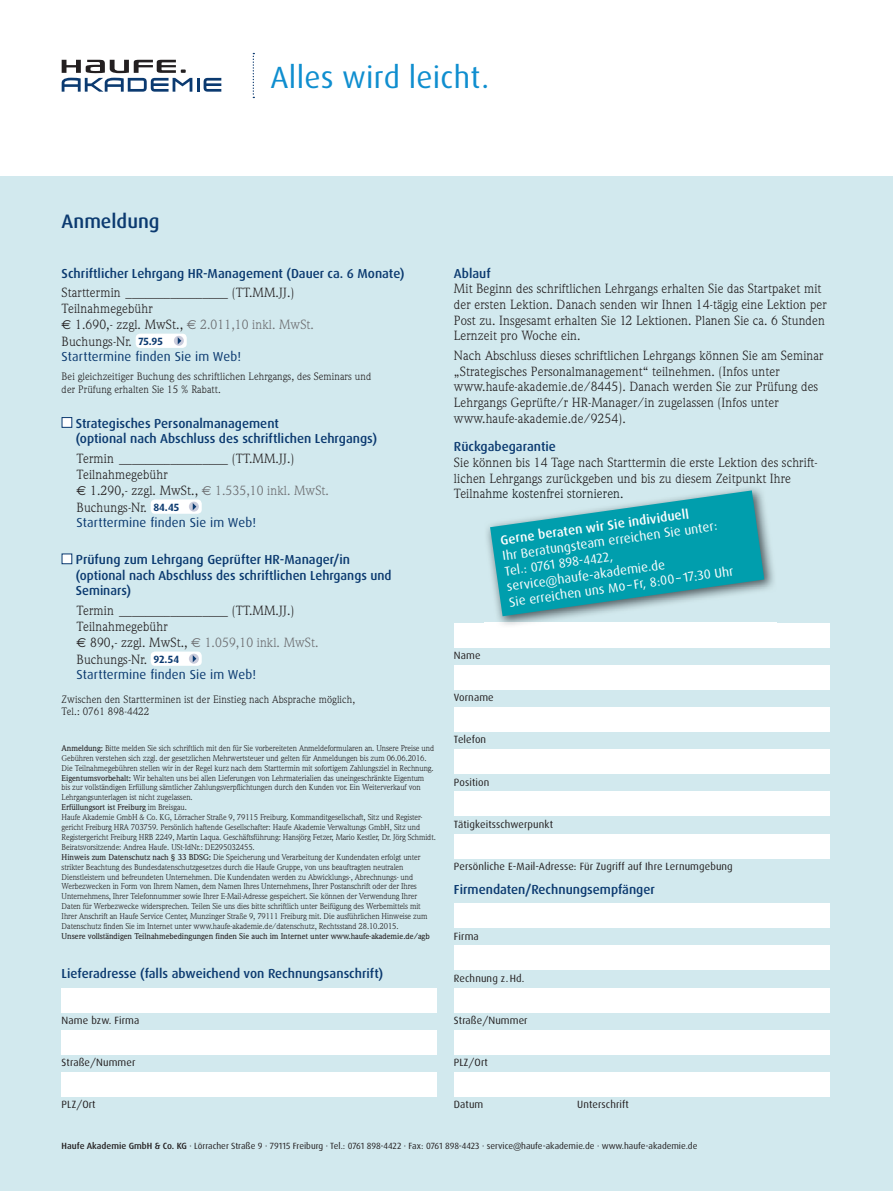
<style>
.page{position:relative;width:893px;height:1191px;background:#fff}
.page>*{position:absolute;margin:0;border:0;box-sizing:border-box;transform-origin:0 0}
.t1{font:30.75px "Dax OT";letter-spacing:.01em;color:#0f8ecf}
.t2{font:500 19.5px "Dax OT";color:#0b3a70}
.t3{font:13.05px/15.6px "Weidemann Std";letter-spacing:.01em;color:#231f20}
.t4{font:500 13.05px/15.6px "Dax OT";color:#0b3a70}
.t5{font:13.05px/15.6px "Dax OT";color:#fff}
.t6{font:13.05px "Dax OT";letter-spacing:.01em;color:#0b3a70}
.t7{font:500 13.05px "Dax OT";color:#fff}
.t8{font:13.05px "Weidemann Std";color:#131a1d}
.t9{font:10.5px "Dax";letter-spacing:.01em;color:#231f20}
.t10{font:10.5px/12.6px "Weidemann Std";letter-spacing:.01em;color:#231f20}
.t11{font:9px "Dax OT";color:#231f20}
.t12{font:8.25px/9.9px "Weidemann Std";letter-spacing:-.01em;color:#231f20}
.t13{font:500 8.25px "Weidemann Std";letter-spacing:-.01em;color:#231f20}
.s1{font-family:"Euro Sans"}
.s2{font-family:"Euro Sans";color:#6c6d70}
.s3{color:#6c6d70}
.s4{font-family:"Dax OT";font-weight:700;font-size:10.5px;color:#0b3a70}
.s5{font-weight:500}
.s6{color:#131a1d}
</style>
<div class="page">
<svg style="left:253px;top:53px;width:1px;height:45px"></svg>
<hr style="left:197px;top:78px;width:3px;height:14px;background:#0b3a70">
<svg style="left:204px;top:78px;width:17px;height:14px"></svg>
<svg style="left:62px;top:60px;width:130px;height:32px"></svg>
<div style="left:0;top:176px;width:893px;height:1015px;background:#d2e9ee"></div>
<div style="left:136px;top:334px;width:51px;height:14px;background:#fff;border-radius:4px"></div>
<svg style="left:174px;top:336px;width:10px;height:10px"></svg>
<svg style="left:178px;top:337px;width:3px;height:7px"></svg>
<div style="left:62px;top:417px;width:10px;height:10px;background:#fff"></div>
<div style="left:62px;top:417px;width:10px;height:11px;border:1px solid #0b3a70"></div>
<div style="left:151px;top:499px;width:51px;height:15px;background:#fff;border-radius:4px"></div>
<svg style="left:189px;top:501px;width:10px;height:10px"></svg>
<svg style="left:193px;top:503px;width:3px;height:7px"></svg>
<div style="left:62px;top:554px;width:10px;height:10px;background:#fff"></div>
<div style="left:62px;top:553px;width:10px;height:11px;border:1px solid #0b3a70"></div>
<div style="left:151px;top:651px;width:51px;height:15px;background:#fff;border-radius:4px"></div>
<svg style="left:189px;top:653px;width:10px;height:10px"></svg>
<svg style="left:193px;top:655px;width:3px;height:7px"></svg>
<div style="left:454px;top:623px;width:375px;height:24px;background:#fff"></div>
<div style="left:454px;top:665px;width:375px;height:24px;background:#fff"></div>
<div style="left:454px;top:707px;width:375px;height:24px;background:#fff"></div>
<div style="left:454px;top:749px;width:375px;height:25px;background:#fff"></div>
<div style="left:454px;top:791px;width:375px;height:25px;background:#fff"></div>
<div style="left:454px;top:834px;width:375px;height:24px;background:#fff"></div>
<div style="left:454px;top:903px;width:375px;height:25px;background:#fff"></div>
<div style="left:454px;top:945px;width:375px;height:25px;background:#fff"></div>
<div style="left:454px;top:987px;width:375px;height:25px;background:#fff"></div>
<div style="left:454px;top:1030px;width:375px;height:24px;background:#fff"></div>
<div style="left:454px;top:1072px;width:375px;height:24px;background:#fff"></div>
<div style="left:62px;top:987px;width:375px;height:25px;background:#fff"></div>
<div style="left:62px;top:1030px;width:375px;height:24px;background:#fff"></div>
<div style="left:62px;top:1072px;width:375px;height:24px;background:#fff"></div>
<img style="left:484px;top:488px;width:292px;height:137px">
<img style="left:484px;top:489px;width:139px;height:9px">
<svg style="left:490px;top:490px;width:274px;height:126px"></svg>
<h1 class="t1" style="left:270px;top:64px;width:220px">Alles wird leicht.</h1>
<h2 class="t2" style="left:62px;top:213px;width:99px">Anmeldung</h2>
<h3 class="t4" style="left:62px;top:266px;width:344px">Schriftlicher Lehrgang HR-Management (Dauer ca. 6 Monate)</h3>
<h3 class="t3" style="left:62px;top:286px;width:254px">Starttermin ________________ (TT.MM.JJ.)<br>Teilnahmegebühr<br><span class="s1">€</span> 1.690,- zzgl. MwSt., <span class="s2">€</span> <span class="s3">2.011,10 inkl. MwSt.</span></h3>
<h3 class="t3" style="left:62px;top:334px;width:103px">Buchungs-Nr. <span class="s4">75.95</span></h3>
<h3 class="t6" style="left:62px;top:351px;width:181px">Starttermine finden Sie im Web!</h3>
<p class="t10" style="left:62px;top:371px;width:311px">Bei gleichzeitiger Buchung des schriftlichen Lehrgangs, des Seminars und der Prüfung erhalten Sie 15 % Rabatt.</p>
<h3 class="t4" style="left:76px;top:416px;width:303px">Strategisches Personalmanagement<br>(optional nach Abschluss des schriftlichen Lehrgangs)</h3>
<h3 class="t3" style="left:77px;top:452px;width:254px">Termin _________________ (TT.MM.JJ.)<br>Teilnahmegebühr<br><span class="s1">€</span> 1.290,- zzgl. MwSt., <span class="s2">€</span> <span class="s3">1.535,10 inkl. MwSt.</span></h3>
<h3 class="t3" style="left:77px;top:500px;width:104px">Buchungs-Nr. <span class="s4">84.45</span></h3>
<h3 class="t6" style="left:77px;top:517px;width:181px">Starttermine finden Sie im Web!</h3>
<h3 class="t4" style="left:76px;top:553px;width:317px">Prüfung zum Lehrgang Geprüfter HR-Manager/in (optional nach Abschluss des schriftlichen Lehrgangs und<br>Seminars)</h3>
<h3 class="t3" style="left:77px;top:604px;width:243px">Termin _________________ (TT.MM.JJ.)<br>Teilnahmegebühr<br><span class="s1">€</span> 890,- zzgl. MwSt., <span class="s2">€</span> <span class="s3">1.059,10 inkl. MwSt.</span></h3>
<h3 class="t3" style="left:77px;top:652px;width:104px">Buchungs-Nr. <span class="s4">92.54</span></h3>
<h3 class="t6" style="left:77px;top:669px;width:181px">Starttermine finden Sie im Web!</h3>
<p class="t10" style="left:62px;top:693px;width:295px">Zwischen den Startterminen ist der Einstieg nach Absprache möglich,<br>Tel.: 0761 898-4422</p>
<p class="t12" style="left:62px;top:743px;width:376px"><span class="s5">Anmeldung:</span> Bitte melden Sie sich schriftlich mit den für Sie vorbereiteten Anmeldeformularen an. Unsere Preise und Gebühren verstehen sich zzgl. der gesetzlichen Mehrwertsteuer und gelten für Anmeldungen bis zum 06.06.2016.<br>Die Teilnahmegebühren stellen wir in der Regel kurz nach dem Starttermin mit sofortigem Zahlungsziel in Rechnung.<br><span class="s5">Eigentumsvorbehalt:</span> Wir behalten uns bei allen Lieferungen von Lehrmaterialien das uneingeschränkte Eigentum<br>bis zur vollständigen Erfüllung sämtlicher Zahlungsverpflichtungen durch den Kunden vor. Ein Weiterverkauf von Lehrgangsunterlagen ist nicht zugelassen.<br><span class="s5">Erfüllungsort ist Freiburg</span> im Breisgau.<br>Haufe Akademie GmbH &amp; Co. KG, Lörracher Straße 9, 79115 Freiburg. Kommanditgesellschaft, Sitz und Register&shy;gericht Freiburg HRA 703759. Persönlich haftende Gesellschafter: Haufe Akademie Verwaltungs GmbH, Sitz und Registergericht Freiburg HRB 2249, Martin Laqua. Geschäftsführung: Hansjörg Fetzer, Mario Kestler, Dr. Jörg Schmidt.<br>Beiratsvorsitzende: Andrea Haufe. USt-IdNr.: DE295032455.<br><span class="s5">Hinweis zum Datenschutz nach § 33 BDSG:</span> Die Speicherung und Verarbeitung der Kundendaten erfolgt unter strikter Beachtung des Bundesdatenschutzgesetzes durch die Haufe Gruppe, von uns beauftragten neutralen Dienstleistern und befreundeten Unternehmen. Die Kundendaten werden zu Abwicklungs-, Abrechnungs- und Werbezwecken in Form von Ihrem Namen, dem Namen Ihres Unternehmens, Ihrer Postanschrift oder der Ihres Unternehmens, Ihrer Telefonnummer sowie Ihrer E-Mail-Adresse gespeichert. Sie können der Verwendung Ihrer Daten für Werbezwecke widersprechen. Teilen Sie uns dies bitte schriftlich unter Beifügung des Werbemittels mit Ihrer Anschrift an Haufe Service Center, Munzinger Straße 9, 79111 Freiburg mit. Die ausführlichen Hinweise zum Datenschutz finden Sie im Internet unter www.haufe-akademie.de/datenschutz, Rechtsstand 28.10.2015.</p>
<p class="t13" style="left:62px;top:933px;width:369px">Unsere vollständigen Teilnahmebedingungen finden Sie auch im Internet unter www.haufe-akademie.de/agb</p>
<h3 class="t4" style="left:62px;top:966px;width:323px">Lieferadresse (falls abweichend von Rechnungsanschrift)</h3>
<p class="t9" style="left:62px;top:1015px;width:79px">Name bzw. Firma</p>
<p class="t9" style="left:62px;top:1058px;width:75px">Straße/Nummer</p>
<p class="t9" style="left:62px;top:1100px;width:36px">PLZ/Ort</p>
<h3 class="t4" style="left:454px;top:266px;width:38px">Ablauf</h3>
<h3 class="t3" style="left:454px;top:282px;width:374px">Mit Beginn des schriftlichen Lehrgangs erhalten Sie das Startpaket mit der ersten Lektion. Danach senden wir Ihnen 14-tägig eine Lektion per Post zu. Insgesamt erhalten Sie 12 Lektionen. Planen Sie ca. 6 Stunden Lernzeit pro Woche ein.</h3>
<p class="t3" style="left:454px;top:349px;width:371px">Nach Abschluss dieses schriftlichen Lehrgangs können Sie am Seminar „Strategisches Personalmanagement“ teilnehmen. (Infos unter www.haufe-akademie.de/8445). Danach werden Sie zur Prüfung des Lehrgangs Geprüfte/r HR-Manager/in zugelassen (Infos unter www.haufe-akademie.de/9254).</p>
<h3 class="t4" style="left:454px;top:440px;width:104px">Rückgabegarantie</h3>
<h3 class="t3" style="left:454px;top:455px;width:365px">Sie können bis 14 Tage nach Starttermin die erste Lektion des schrift&shy;lichen Lehr an s zurück eben und bis zu diesem Zeit unkt Ihre<br>Teiln<span class="s6">ahme kostenfrei stornieren.</span></h3>
<h3 class="t8" style="left:513px;top:473px;width:26px">g g</h3>
<h3 class="t8" style="left:582px;top:473px;width:7px">g</h3>
<h3 class="t8" style="left:736px;top:473px;width:8px">p</h3>
<h3 class="t7" style="left:500px;top:534px;width:192px;rotate:-8deg">Gerne beraten wir Sie individuell</h3>
<h3 class="t5" style="left:502px;top:549px;width:228px;rotate:-8deg">Ihr Beratungsteam erreichen Sie unter:<br>Tel.: 0761 898-4422, service@haufe-akademie.de<br>Sie erreichen uns Mo – Fr, 8:00 – 17:30 Uhr</h3>
<p class="t9" style="left:454px;top:651px;width:28px">Name</p>
<p class="t9" style="left:454px;top:693px;width:41px">Vorname</p>
<p class="t9" style="left:454px;top:735px;width:34px">Telefon</p>
<p class="t9" style="left:454px;top:777px;width:37px">Position</p>
<p class="t9" style="left:454px;top:819px;width:101px">Tätigkeitsschwerpunkt</p>
<p class="t9" style="left:454px;top:861px;width:280px">Persönliche E-Mail-Adresse: Für Zugriff auf Ihre Lernumgebung</p>
<h3 class="t4" style="left:454px;top:883px;width:203px">Firmendaten/Rechnungsempfänger</h3>
<p class="t9" style="left:454px;top:931px;width:26px">Firma</p>
<p class="t9" style="left:454px;top:973px;width:72px">Rechnung z. Hd.</p>
<p class="t9" style="left:454px;top:1015px;width:75px">Straße/Nummer</p>
<p class="t9" style="left:454px;top:1058px;width:36px">PLZ/Ort</p>
<p class="t9" style="left:454px;top:1100px;width:31px">Datum</p>
<p class="t9" style="left:577px;top:1100px;width:53px">Unterschrift</p>
<p class="t11" style="left:62px;top:1141px;width:637px"><span class="s5">Haufe Akademie GmbH &amp; Co. KG</span> · Lörracher Straße 9 · 79115 Freiburg · Tel.: 0761 898-4422 · Fax: 0761 898-4423 · service@haufe-akademie.de · www.haufe-akademie.de</p>
</div>
